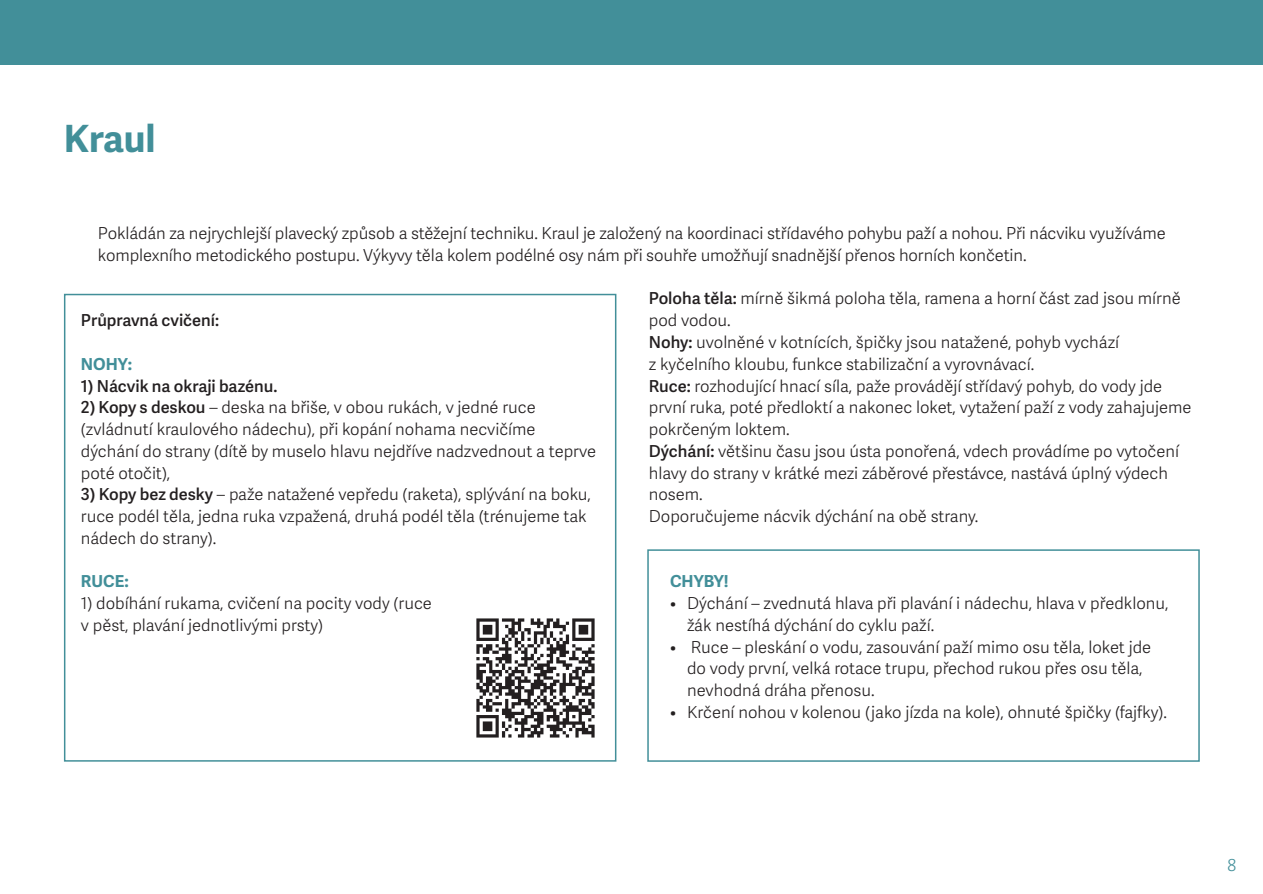
<style>
.page{position:relative;width:1263px;height:894px;background:#fff}
.page>*{position:absolute;margin:0;border:0;box-sizing:border-box;transform-origin:0 0}
.t1{font:700 37.5px "Adelle Sans";letter-spacing:-.005em;color:#428f99}
.t2{font:300 16.5px/21.8px "Adelle Sans";color:#231f20}
.t3{font:600 16.5px "Adelle Sans";color:#231f20}
.t4{font:700 16.5px "Adelle Sans";color:#428f99}
.t5{font:300 16.5px "Adelle Sans";color:#428f99}
.s1{font-weight:600}
</style>
<div class="page">
<div style="left:0;top:0;width:1262px;height:65px;background:#428f99"></div>
<div style="left:64px;top:294px;width:552px;height:467px;border:2px solid #428f99"></div>
<div style="left:647px;top:549px;width:552px;height:212px;border:2px solid #428f99"></div>
<img style="left:476px;top:618px;width:119px;height:120px">
<h1 class="t1" style="left:64px;top:111px;width:93px">Kraul</h1>
<p class="t2" style="left:98px;top:222px;width:1069px">Pokládán za nejrychlejší plavecký způsob a stěžejní techniku. Kraul je založený na koordinaci střídavého pohybu paží a nohou. Při nácviku využíváme komplexního metodického postupu. Výkyvy těla kolem podélné osy nám při souhře umožňují snadnější přenos horních končetin.</p>
<p class="t2" style="left:649px;top:287px;width:544px"><span class="s1">Poloha těla:</span> mírně šikmá poloha těla, ramena a horní část zad jsou mírně pod vodou.<br><span class="s1">Nohy:</span> uvolněné v kotnících, špičky jsou natažené, pohyb vychází<br>z kyčelního kloubu, funkce stabilizační a vyrovnávací.<br><span class="s1">Ruce:</span> rozhodující hnací síla, paže provádějí střídavý pohyb, do vody jde první ruka, poté předloktí a nakonec loket, vytažení paží z vody zahajujeme pokrčeným loktem.<br><span class="s1">Dýchání:</span> většinu času jsou ústa ponořená, vdech provádíme po vytočení hlavy do strany v krátké mezi záběrové přestávce, nastává úplný výdech nosem.<br>Doporučujeme nácvik dýchání na obě strany.</p>
<p class="t3" style="left:81px;top:308px;width:140px">Průpravná cvičení:</p>
<p class="t4" style="left:81px;top:351px;width:53px">NOHY:</p>
<p class="t3" style="left:81px;top:373px;width:198px">1) Nácvik na okraji bazénu.</p>
<p class="t2" style="left:81px;top:396px;width:516px"><span class="s1">2) Kopy s deskou</span> – deska na břiše, v obou rukách, v jedné ruce (zvládnutí kraulového nádechu), při kopání nohama necvičíme dýchání do strany (dítě by muselo hlavu nejdříve nadzvednout a teprve poté otočit),</p>
<p class="t2" style="left:81px;top:483px;width:511px"><span class="s1">3) Kopy bez desky</span> – paže natažené vepředu (raketa), splývání na boku, ruce podél těla, jedna ruka vzpažená, druhá podél těla (trénujeme tak nádech do strany).</p>
<p class="t4" style="left:81px;top:569px;width:49px">RUCE:</p>
<p class="t2" style="left:81px;top:591px;width:352px">1) dobíhání rukama, cvičení na pocity vody (ruce v pěst, plavání jednotlivými prsty)</p>
<p class="t4" style="left:670px;top:569px;width:60px">CHYBY!</p>
<p class="t2" style="left:687px;top:591px;width:483px;text-indent:-17px">• Dýchání – zvednutá hlava při plavání i nádechu, hlava v předklonu, žák nestíhá dýchání do cyklu paží.</p>
<p class="t2" style="left:687px;top:635px;width:465px;text-indent:-17px">• Ruce – pleskání o vodu, zasouvání paží mimo osu těla, loket jde do vody první, velká rotace trupu, přechod rukou přes osu těla, nevhodná dráha přenosu.</p>
<p class="t2" style="left:670px;top:700px;width:498px">• Krčení nohou v kolenou (jako jízda na kole), ohnuté špičky (fajfky).</p>
<p class="t5" style="left:1227px;top:852px;width:10px">8</p>
</div>
